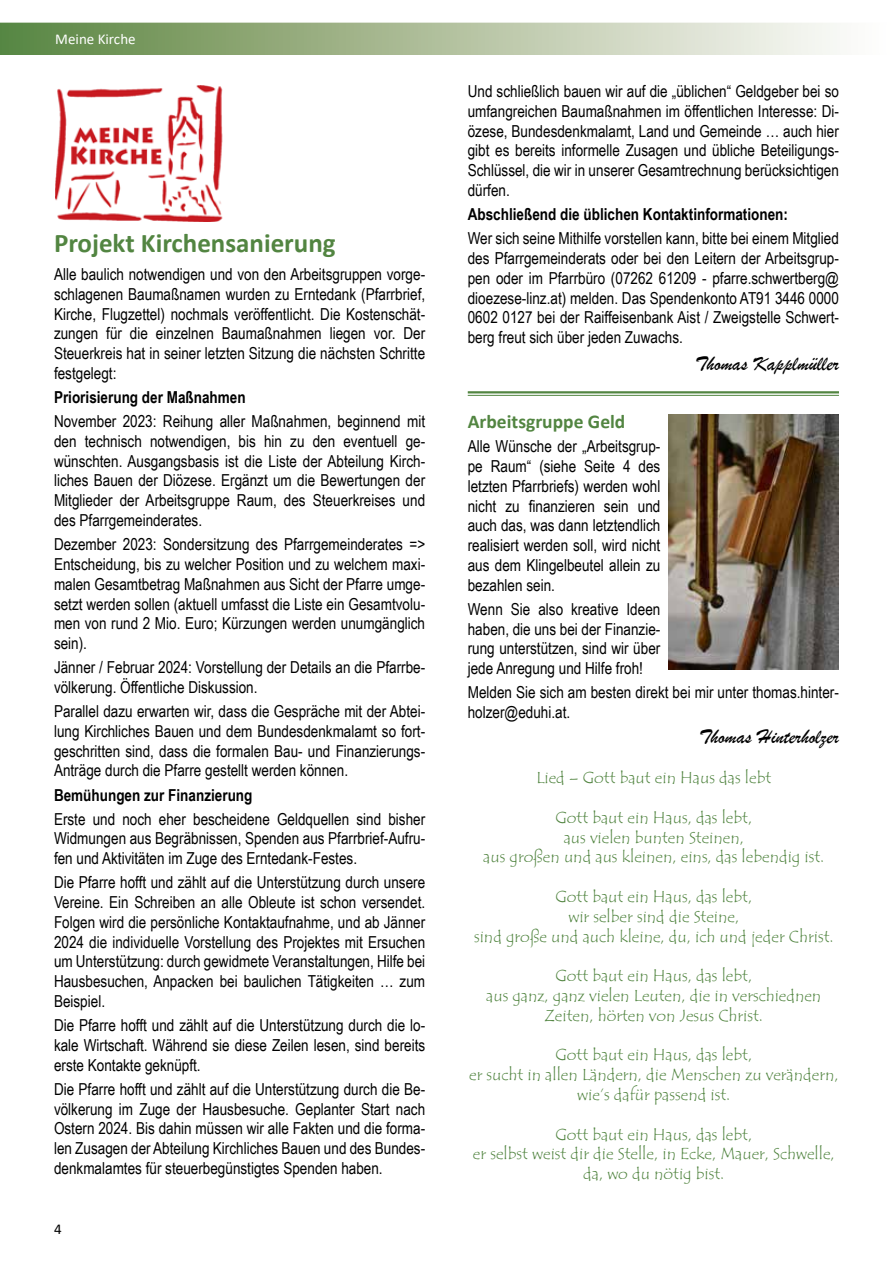
<style>
.page{position:relative;width:893px;height:1263px;background:#fff}
.page>*{position:absolute;margin:0;border:0;box-sizing:border-box;transform-origin:0 0}
.t1{font:700 27px "Calibri";color:#528541}
.t2{font:21px "Brush Script";color:#000}
.t3{font:700 19.5px "Calibri";color:#528541}
.t4{font:16.5px/19.8px "Arial Narrow";color:#000;text-align:justify}
.t5{font:16.5px/19.8px "Tempus Sans ITC";color:#528541;text-align:center}
.t6{font:700 16.5px "Arial Narrow";color:#000}
.t7{font:15px "Calibri";color:#fff}
.t8{font:15px "Calibri";color:#000}
</style>
<div class="page">
<svg style="left:0;top:23px;width:837px;height:32px;background:#abbd98"></svg>
<hr style="left:468px;top:391px;width:371px;height:2px;background:#528541">
<hr style="left:468px;top:395px;width:371px;height:1px;background:#528541">
<img style="left:55px;top:85px;width:168px;height:136px">
<img style="left:669px;top:414px;width:170px;height:255px">
<p class="t7" style="left:55px;top:28px;width:82px">Meine Kirche</p>
<h1 class="t1" style="left:54px;top:224px;width:283px">Projekt Kirchensanierung</h1>
<p class="t4" style="left:54px;top:264px;width:373px">Alle baulich notwendigen und von den Arbeitsgruppen vorge&shy;schlagenen Baumaßnamen wurden zu Erntedank (Pfarrbrief, Kirche, Flugzettel) nochmals veröffentlicht. Die Kostenschät&shy;zungen für die einzelnen Baumaßnahmen liegen vor. Der Steuerkreis hat in seiner letzten Sitzung die nächsten Schritte festgelegt:</p>
<p class="t6" style="left:54px;top:385px;width:193px">Priorisierung der Maßnahmen</p>
<p class="t4" style="left:54px;top:411px;width:373px">November 2023: Reihung aller Maßnahmen, beginnend mit den technisch notwendigen, bis hin zu den eventuell ge&shy;wünschten. Ausgangsbasis ist die Liste der Abteilung Kirch&shy;liches Bauen der Diözese. Ergänzt um die Bewertungen der Mitglieder der Arbeitsgruppe Raum, des Steuerkreises und des Pfarrgemeinderates.</p>
<p class="t4" style="left:54px;top:534px;width:373px">Dezember 2023: Sondersitzung des Pfarrgemeinderates =&gt; Entscheidung, bis zu welcher Position und zu welchem maxi&shy;malen Gesamtbetrag Maßnahmen aus Sicht der Pfarre umge&shy;setzt werden sollen (aktuell umfasst die Liste ein Gesamtvolu&shy;men von rund 2 Mio. Euro; Kürzungen werden unumgänglich sein).</p>
<p class="t4" style="left:54px;top:657px;width:373px">Jänner / Februar 2024: Vorstellung der Details an die Pfarrbe&shy;völkerung. Öffentliche Diskussion.</p>
<p class="t4" style="left:54px;top:701px;width:373px">Parallel dazu erwarten wir, dass die Gespräche mit der Abtei&shy;lung Kirchliches Bauen und dem Bundesdenkmalamt so fort&shy;geschritten sind, dass die formalen Bau- und Finanzierungs-Anträge durch die Pfarre gestellt werden können.</p>
<p class="t6" style="left:54px;top:782px;width:200px">Bemühungen zur Finanzierung</p>
<p class="t4" style="left:54px;top:808px;width:373px">Erste und noch eher bescheidene Geldquellen sind bisher Widmungen aus Begräbnissen, Spenden aus Pfarrbrief-Aufru&shy;fen und Aktivitäten im Zuge des Erntedank-Festes.</p>
<p class="t4" style="left:54px;top:872px;width:373px">Die Pfarre hofft und zählt auf die Unterstützung durch unsere Vereine. Ein Schreiben an alle Obleute ist schon versendet.<br>Folgen wird die persönliche Kontaktaufnahme, und ab Jänner 2024 die individuelle Vorstellung des Projektes mit Ersuchen um Unterstützung: durch gewidmete Veranstaltungen, Hilfe bei Hausbesuchen, Anpacken bei baulichen Tätigkeiten … zum Beispiel.</p>
<p class="t4" style="left:54px;top:1015px;width:373px">Die Pfarre hofft und zählt auf die Unterstützung durch die lo&shy;kale Wirtschaft. Während sie diese Zeilen lesen, sind bereits erste Kontakte geknüpft.</p>
<p class="t4" style="left:54px;top:1078px;width:373px">Die Pfarre hofft und zählt auf die Unterstützung durch die Be&shy;völkerung im Zuge der Hausbesuche. Geplanter Start nach Ostern 2024. Bis dahin müssen wir alle Fakten und die forma&shy;len Zusagen der Abteilung Kirchliches Bauen und des Bundes&shy;denkmalamtes für steuerbegünstigtes Spenden haben.</p>
<p class="t8" style="left:54px;top:1218px;width:9px">4</p>
<p class="t4" style="left:468px;top:81px;width:373px">Und schließlich bauen wir auf die „üblichen“ Geldgeber bei so umfangreichen Baumaßnahmen im öffentlichen Interesse: Di&shy;özese, Bundesdenkmalamt, Land und Gemeinde … auch hier gibt es bereits informelle Zusagen und übliche Beteiligungs-Schlüssel, die wir in unserer Gesamtrechnung berücksichtigen dürfen.</p>
<p class="t6" style="left:468px;top:202px;width:322px">Abschließend die üblichen Kontaktinformationen:</p>
<p class="t4" style="left:468px;top:228px;width:373px">Wer sich seine Mithilfe vorstellen kann, bitte bei einem Mitglied des Pfarrgemeinderats oder bei den Leitern der Arbeitsgrup&shy;pen oder im Pfarrbüro (07262 61209 - pfarre.schwertberg@ dioezese-linz.at) melden. Das Spendenkonto AT91 3446 0000<br>0602 0127 bei der Raiffeisenbank Aist / Zweigstelle Schwert&shy;berg freut sich über jeden Zuwachs.</p>
<p class="t3" style="left:468px;top:408px;width:159px">Arbeitsgruppe Geld</p>
<p class="t2" style="left:695px;top:351px;width:146px">Thomas Kapplmüller</p>
<p class="t4" style="left:468px;top:436px;width:194px">Alle Wünsche der „Arbeitsgrup&shy;pe Raum“ (siehe Seite 4 des letzten Pfarrbriefs) werden wohl nicht zu finanzieren sein und auch das, was dann letztendlich realisiert werden soll, wird nicht aus dem Klingelbeutel allein zu bezahlen sein.</p>
<p class="t4" style="left:468px;top:598px;width:194px">Wenn Sie also kreative Ideen haben, die uns bei der Finanzie&shy;rung unterstützen, sind wir über jede Anregung und Hilfe froh!</p>
<p class="t4" style="left:468px;top:682px;width:373px">Melden Sie sich am besten direkt bei mir unter thomas.hinter&shy;holzer@eduhi.at.</p>
<p class="t2" style="left:699px;top:724px;width:141px">Thomas Hinterholzer</p>
<p class="t5" style="left:536px;top:768px;width:236px">Lied – Gott baut ein Haus das lebt</p>
<p class="t5" style="left:483px;top:808px;width:342px">Gott baut ein Haus, das lebt,<br>aus vielen bunten Steinen,<br>aus großen und aus kleinen, eins, das lebendig ist.</p>
<p class="t5" style="left:474px;top:887px;width:361px">Gott baut ein Haus, das lebt,<br>wir selber sind die Steine,<br>sind große und auch kleine, du, ich und jeder Christ.</p>
<p class="t5" style="left:486px;top:966px;width:337px">Gott baut ein Haus, das lebt,<br>aus ganz, ganz vielen Leuten, die in verschiednen<br>Zeiten, hörten von Jesus Christ.</p>
<p class="t5" style="left:469px;top:1045px;width:371px">Gott baut ein Haus, das lebt,<br>er sucht in allen Ländern, die Menschen zu verändern, wie’s dafür passend ist.</p>
<p class="t5" style="left:473px;top:1125px;width:363px">Gott baut ein Haus, das lebt,<br>er selbst weist dir die Stelle, in Ecke, Mauer, Schwelle, da, wo du nötig bist.</p>
</div>
